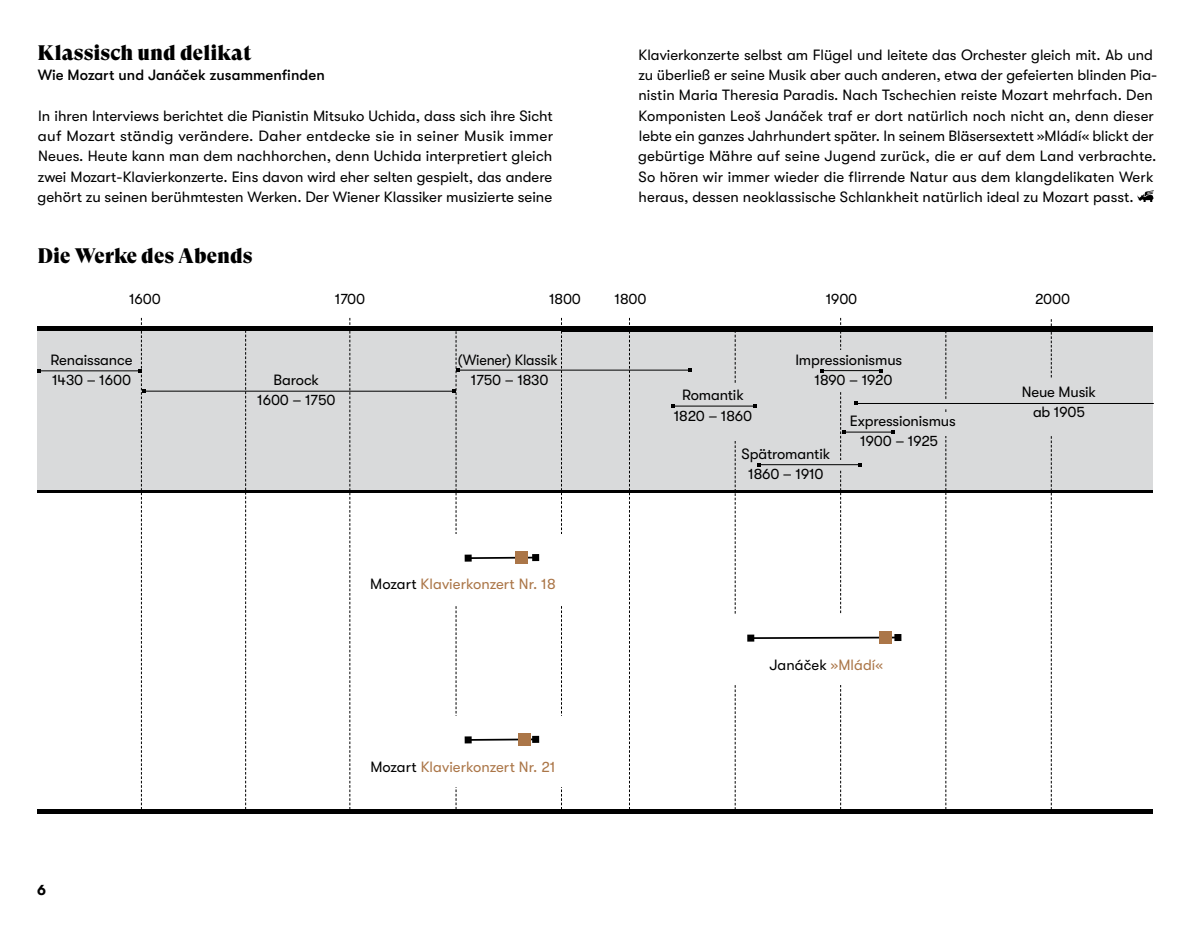
<style>
.page{position:relative;width:1191px;height:943px;background:#fff}
.page>*{position:absolute;margin:0;border:0;box-sizing:border-box;transform-origin:0 0}
.t1{font:21px "GT Super Display Super";color:#000}
.t2{font:14.88px/20.3px "GT Walsheim";color:#000;text-align:center}
.t3{font:14.88px "GT Walsheim";letter-spacing:.005em;color:#ab7648}
.t4{font:500 14.88px "GT Walsheim";letter-spacing:.005em;color:#000}
.t5{font:14.88px/20.3px "GT Walsheim";color:#000;text-align:center;scale:.96 1}
.t6{font:700 14.88px "GT Walsheim";color:#000}
.s1{color:#000}
.s2{color:#ab7648}
</style>
<div class="page">
<svg style="left:1137px;top:190px;width:16px;height:12px"></svg>
<div style="left:37px;top:809px;width:526px;height:5px;background:#000"></div>
<div style="left:562px;top:809px;width:591px;height:5px;background:#000"></div>
<div style="left:37px;top:328px;width:1116px;height:164px;background:#d9dadb"></div>
<hr style="left:37px;top:490px;width:526px;height:3px;background:#000">
<hr style="left:562px;top:490px;width:591px;height:3px;background:#000">
<div style="left:37px;top:326px;width:526px;height:5px;background:#000"></div>
<div style="left:562px;top:326px;width:591px;height:5px;background:#000"></div>
<svg style="left:1050px;top:319px;width:1px;height:59px"></svg>
<hr style="left:39px;top:370px;width:101px;height:1px;background:#000">
<hr style="left:144px;top:391px;width:310px;height:1px;background:#000">
<hr style="left:673px;top:405px;width:82px;height:1px;background:#000">
<svg style="left:671px;top:404px;width:4px;height:4px"></svg>
<hr style="left:458px;top:370px;width:232px;height:1px;background:#000">
<svg style="left:688px;top:368px;width:4px;height:4px"></svg>
<svg style="left:734px;top:331px;width:1px;height:52px"></svg>
<svg style="left:138px;top:318px;width:8px;height:491px"></svg>
<svg style="left:245px;top:331px;width:1px;height:478px"></svg>
<svg style="left:349px;top:318px;width:1px;height:491px"></svg>
<svg style="left:561px;top:318px;width:1px;height:491px"></svg>
<svg style="left:629px;top:318px;width:1px;height:491px"></svg>
<svg style="left:452px;top:331px;width:7px;height:478px"></svg>
<svg style="left:734px;top:441px;width:1px;height:368px"></svg>
<svg style="left:945px;top:331px;width:1px;height:478px"></svg>
<svg style="left:1050px;top:436px;width:1px;height:373px"></svg>
<div style="left:930px;top:412px;width:31px;height:23px;background:#d9dadb"></div>
<div style="left:930px;top:399px;width:31px;height:9px;background:#d9dadb"></div>
<hr style="left:856px;top:403px;width:297px;height:1px;background:#000">
<div style="left:718px;top:614px;width:212px;height:71px;background:#fff"></div>
<svg style="left:749px;top:318px;width:150px;height:491px"></svg>
<div style="left:747px;top:634px;width:7px;height:7px;background:#000"></div>
<div style="left:894px;top:634px;width:7px;height:7px;background:#000"></div>
<div style="left:879px;top:631px;width:12px;height:13px;background:#ab7648"></div>
<div style="left:388px;top:534px;width:212px;height:71px;background:#fff"></div>
<svg style="left:472px;top:556px;width:60px;height:3px"></svg>
<div style="left:464px;top:554px;width:8px;height:7px;background:#000"></div>
<div style="left:532px;top:554px;width:7px;height:7px;background:#000"></div>
<div style="left:515px;top:551px;width:13px;height:13px;background:#ab7648"></div>
<div style="left:388px;top:716px;width:212px;height:70px;background:#fff"></div>
<svg style="left:472px;top:737px;width:60px;height:4px"></svg>
<div style="left:464px;top:736px;width:8px;height:7px;background:#000"></div>
<div style="left:532px;top:735px;width:7px;height:8px;background:#000"></div>
<div style="left:518px;top:733px;width:12px;height:13px;background:#ab7648"></div>
<h1 class="t1" style="left:37px;top:41px;width:216px">Klassisch und delikat</h1>
<p class="t4" style="left:38px;top:66px;width:288px">Wie Mozart und Janáček zusammenfinden</p>
<p class="t2" style="left:38px;top:105px;width:517px;text-align:justify">In ihren Interviews berichtet die Pianistin Mitsuko Uchida, dass sich ihre Sicht auf Mozart ständig verändere. Daher entdecke sie in seiner Musik immer Neues. Heute kann man dem nachhorchen, denn Uchida interpretiert gleich zwei Mozart-Klavierkonzerte. Eins davon wird eher selten gespielt, das andere gehört zu seinen berühmtesten Werken. Der Wiener Klassiker musizierte seine</p>
<p class="t2" style="left:638px;top:44px;width:521px;text-align:left">Klavierkonzerte selbst am Flügel und leitete das Orchester gleich mit. Ab und zu überließ er seine Musik aber auch anderen, etwa der gefeierten blinden Pia&shy;nistin Maria Theresia Paradis. Nach Tschechien reiste Mozart mehrfach. Den Komponisten Leoš Janáček traf er dort natürlich noch nicht an, denn dieser lebte ein ganzes Jahrhundert später. In seinem Bläsersextett »Mládí« blickt der gebürtige Mähre auf seine Jugend zurück, die er auf dem Land verbrachte.<br>So hören wir immer wieder die flirrende Natur aus dem klangdelikaten Werk heraus, dessen neoklassische Schlankheit natürlich ideal zu Mozart passt.</p>
<h1 class="t1" style="left:37px;top:244px;width:216px">Die Werke des Abends</h1>
<p class="t2" style="left:129px;top:288px;width:33px">1600</p>
<p class="t2" style="left:335px;top:288px;width:32px">1700</p>
<p class="t2" style="left:549px;top:288px;width:33px">1800</p>
<p class="t2" style="left:614px;top:288px;width:33px">1800</p>
<p class="t2" style="left:825px;top:288px;width:33px">1900</p>
<p class="t2" style="left:1035px;top:288px;width:36px">2000</p>
<p class="t2" style="left:51px;top:349px;width:83px;text-align:left">Renaissance<br>1430 – 1600</p>
<p class="t6" style="left:37px;top:881px;width:10px">6</p>
<p class="t2" style="left:257px;top:370px;width:80px">Barock<br>1600 – 1750</p>
<p class="t5" style="left:458px;top:349px;width:105px">(Wiener) Klassik<br>1750 – 1830</p>
<p class="t2" style="left:814px;top:349px;width:89px;text-align:left;text-indent:-19px">Impressionismus<br>1890 – 1920</p>
<p class="t2" style="left:674px;top:385px;width:80px">Romantik<br>1820 – 1860</p>
<p class="t2" style="left:741px;top:443px;width:90px">Spätromantik<br>1860 – 1910</p>
<p class="t2" style="left:849px;top:410px;width:107px">Expressionismus<br>1900 – 1925</p>
<p class="t3" style="left:370px;top:575px;width:187px"><span class="s1">Mozart</span> Klavierkonzert Nr. 18</p>
<p class="t3" style="left:370px;top:758px;width:187px"><span class="s1">Mozart</span> Klavierkonzert Nr. 21</p>
<p class="t2" style="left:769px;top:655px;width:115px">Janáček <span class="s2">»Mládí«</span></p>
<p class="t2" style="left:1021px;top:381px;width:76px">Neue Musik ab 1905</p>
</div>
